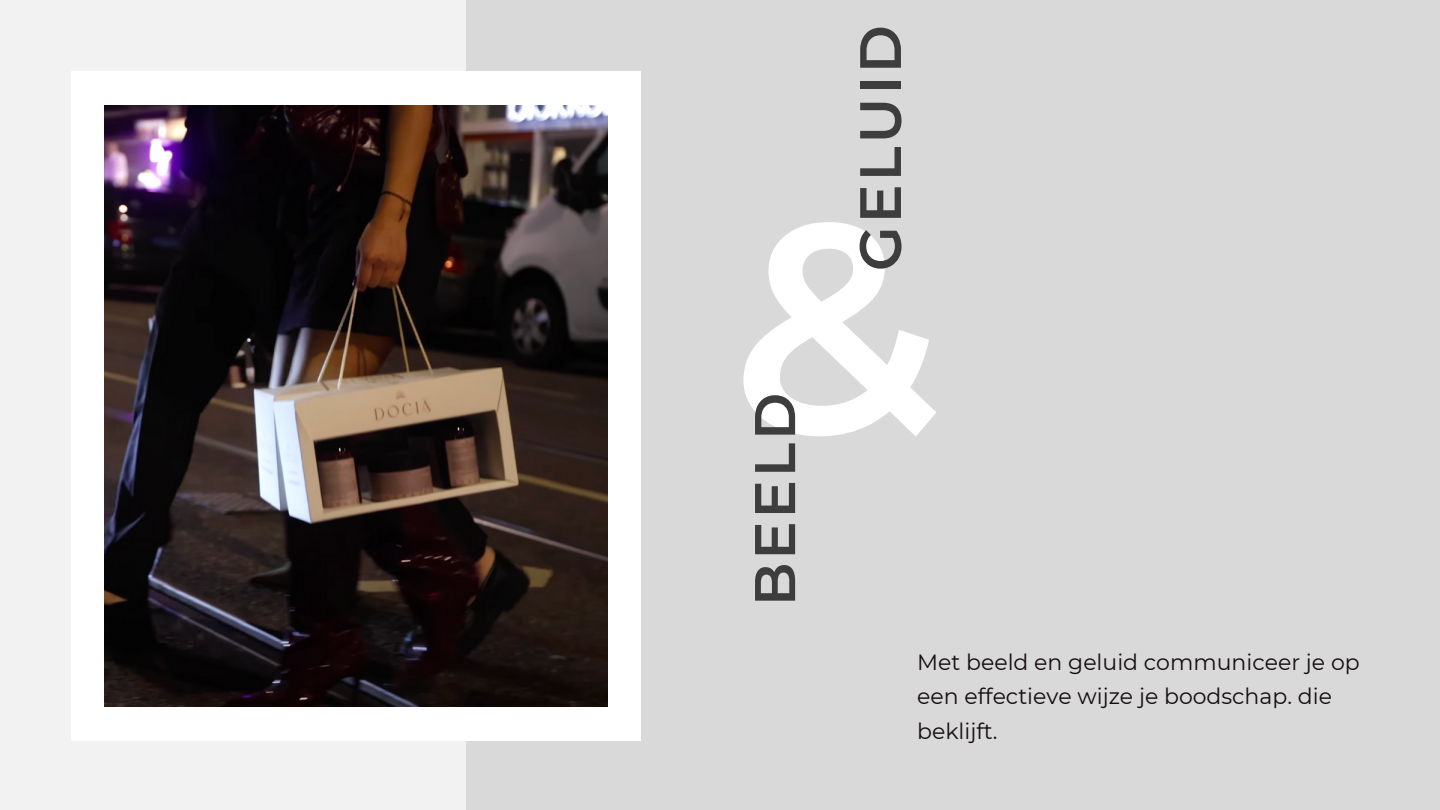
<style>
.page{position:relative;width:1440px;height:810px;background:#f2f2f2}
.page>*{position:absolute;margin:0;border:0;box-sizing:border-box;transform-origin:0 0}
.t1{font:600 298.3px "Montserrat";color:#fff}
.t2{font:600 58.3px "Montserrat";letter-spacing:.05em;color:#3d3d3d}
.t3{font:600 57.3px "Montserrat";letter-spacing:.05em;color:#3d3d3d}
.t4{font:22px/34.5px "Montserrat";color:#140d0e}
</style>
<div class="page">
<div style="left:466px;top:0;width:974px;height:810px;background:#d9d9d9"></div>
<div style="left:71px;top:71px;width:570px;height:669px;background:#fff"></div>
<img style="left:105px;top:105px;width:502px;height:602px">
<p class="t2" style="left:845px;top:271px;width:248px;rotate:-90deg">GELUID</p>
<p class="t1" style="left:731px;top:145px;width:212px">&amp;</p>
<h1 class="t3" style="left:740px;top:606px;width:215px;rotate:-90deg">BEELD</h1>
<h1 class="t4" style="left:917px;top:645px;width:444px">Met beeld en geluid communiceer je op een effectieve wijze je boodschap. die beklijft.</h1>
</div>
